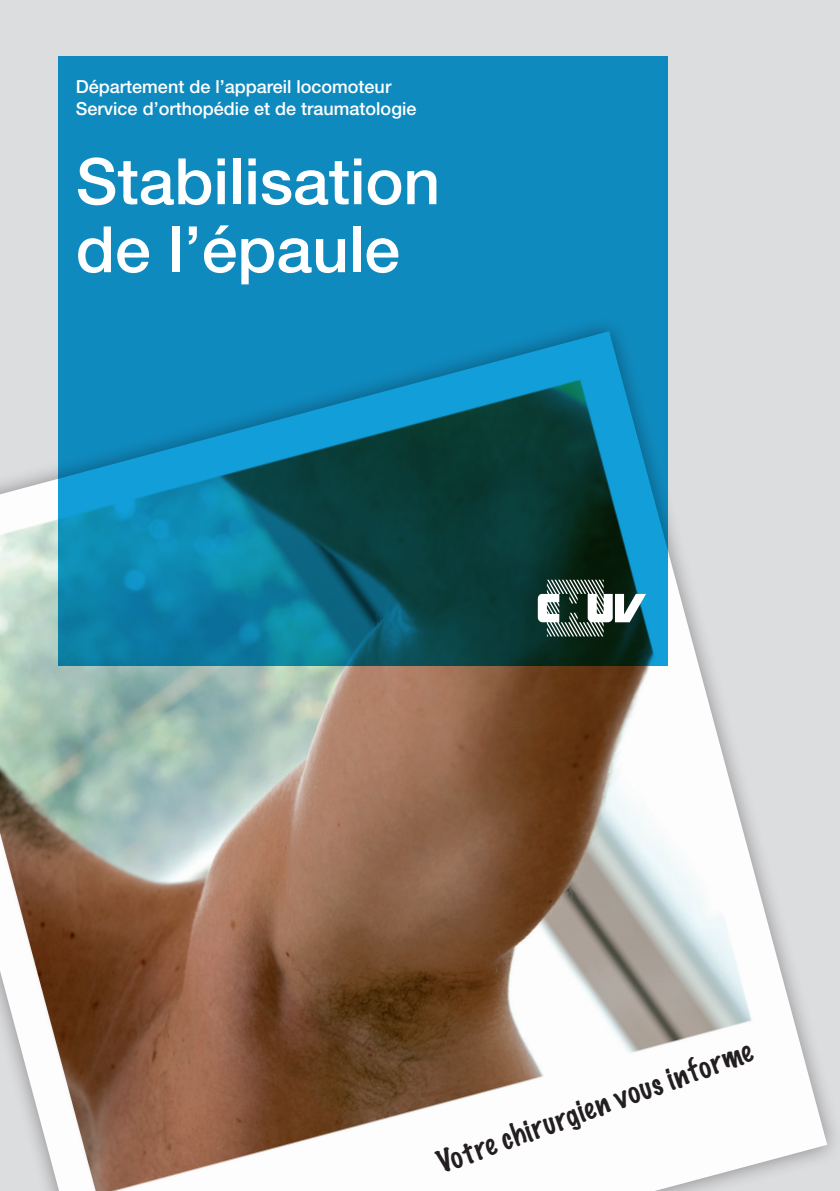
<style>
.page{position:relative;width:840px;height:1191px;background:#fff}
.page>*{position:absolute;margin:0;border:0;box-sizing:border-box;transform-origin:0 0}
.t1{font:500 64px/68px "Helvetica Neue LT";color:#fff}
.t2{font:100 28px "Marker Felt";color:#231f20}
.t3{font:500 18px/22px "Helvetica Neue LT";color:#fff}
</style>
<div class="page">
<div style="left:0;top:0;width:839px;height:1191px;background:#dcdddf"></div>
<img style="left:0;top:331px;width:826px;height:860px">
<svg style="left:58px;top:57px;width:609px;height:609px;background:#0d7ba3"></svg>
<svg style="left:537px;top:580px;width:108px;height:56px;background:#677d77"></svg>
<p class="t3" style="left:76px;top:76px;width:342px">Département de l’appareil locomoteur<br>Service d’orthopédie et de traumatologie</p>
<h1 class="t1" style="left:76px;top:147px;width:365px">Stabilisation de l’épaule</h1>
<h2 class="t2" style="left:430px;top:1142px;width:334px;rotate:-20deg">Votre chirurgien vous informe</h2>
</div>
